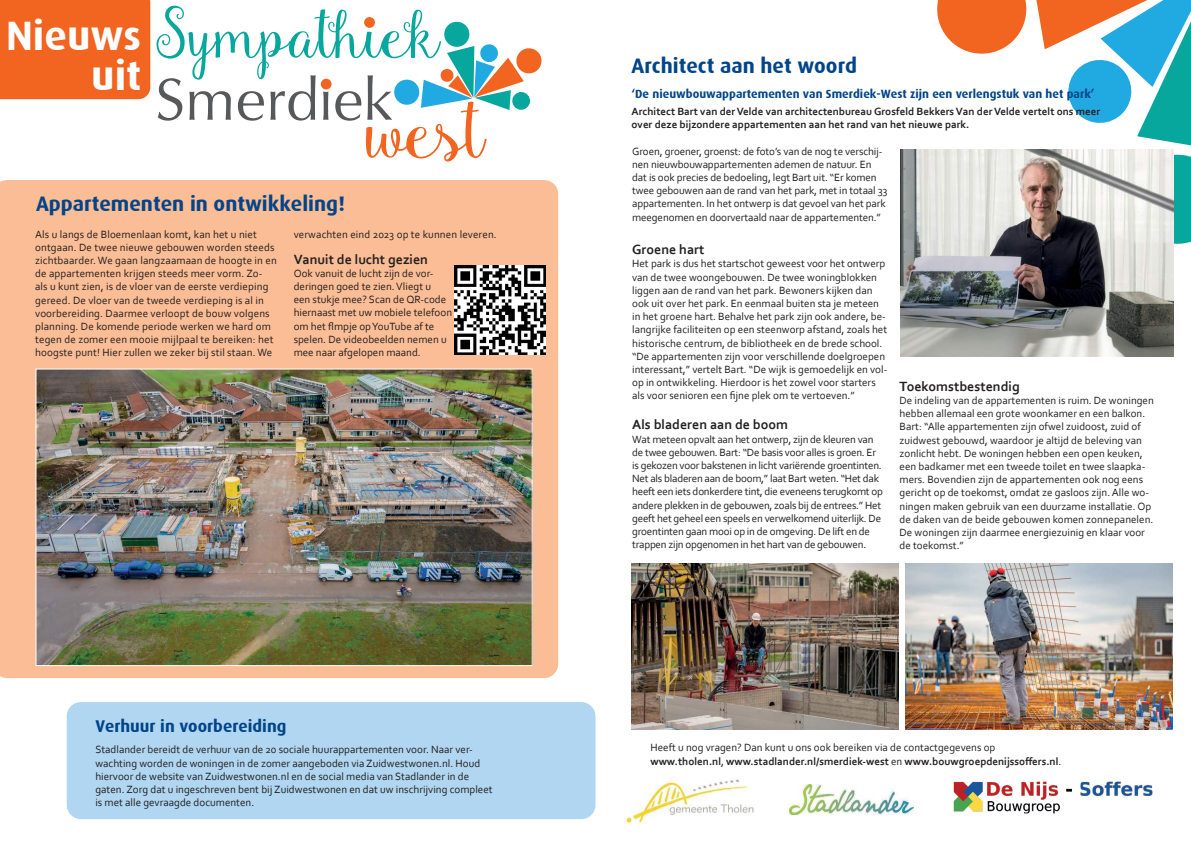
<style>
.page{position:relative;width:1191px;height:842px;background:#fff}
.page>*{position:absolute;margin:0;border:0;box-sizing:border-box;transform-origin:0 0}
.t1{font:700 41.1px/39.4px "Dax";color:#fff;text-align:right}
.t2{font:700 21px "Dax";color:#004489}
.t3{font:700 17px "Dax";color:#004489}
.t4{font:700 14px "Corbel";color:#221f1f}
.t5{font:700 12px "Dax";color:#004489}
.t6{font:11px/13.2px "Corbel";color:#221f1f}
.t7{font:11px/13.2px "Corbel";letter-spacing:-.02em;color:#221f1f}
.t8{font:700 11px/13.2px "Corbel";color:#221f1f}
.s1{font-weight:400}
</style>
<div class="page">
<svg style="left:933px;top:0;width:258px;height:247px"></svg>
<div style="left:67px;top:702px;width:528px;height:117px;background:#b1d6f1;border-radius:14px"></div>
<div style="left:0;top:180px;width:558px;height:498px;background:#fbbd96"></div>
<div style="left:0;top:0;width:150px;height:99px;background:#f16521"></div>
<svg style="left:156px;top:6px;width:386px;height:156px"></svg>
<div style="left:321px;top:79px;width:10px;height:10px;background:#f16521;border-radius:50%"></div>
<div style="left:364px;top:17px;width:11px;height:11px;background:#f16521;border-radius:50%"></div>
<img style="left:789px;top:784px;width:124px;height:30px">
<img style="left:624px;top:777px;width:130px;height:47px">
<img style="left:953px;top:781px;width:199px;height:32px">
<img style="left:454px;top:265px;width:91px;height:90px">
<img style="left:900px;top:150px;width:273px;height:206px">
<img style="left:38px;top:371px;width:493px;height:293px">
<div style="left:36px;top:369px;width:497px;height:297px;border:1px solid #fff"></div>
<img style="left:631px;top:563px;width:267px;height:166px">
<img style="left:905px;top:563px;width:268px;height:166px">
<h1 class="t1" style="left:6px;top:19px;width:137px">Nieuws uit</h1>
<h2 class="t2" style="left:36px;top:194px;width:311px">Appartementen in ontwikkeling!</h2>
<p class="t6" style="left:35px;top:228px;width:243px">Als u langs de Bloemenlaan komt, kan het u niet ontgaan. De twee nieuwe gebouwen worden steeds zichtbaarder. We gaan langzaamaan de hoogte in en de appartementen krijgen steeds meer vorm. Zo&shy;als u kunt zien, is de vloer van de eerste verdieping gereed. De vloer van de tweede verdieping is al in voorbereiding. Daarmee verloopt de bouw volgens planning. De komende periode werken we hard om tegen de zomer een mooie mijlpaal te bereiken: het hoogste punt! Hier zullen we zeker bij stil staan. We</p>
<p class="t6" style="left:294px;top:228px;width:205px">verwachten eind 2023 op te kunnen leveren.</p>
<p class="t4" style="left:294px;top:253px;width:136px">Vanuit de lucht gezien</p>
<p class="t6" style="left:294px;top:267px;width:160px">Ook vanuit de lucht zijn de vor&shy;deringen goed te zien. Vliegt u<br>een stukje mee? Scan de QR-code hiernaast met uw mobiele telefoon om het flmpje op YouTube af te spelen. De videobeelden nemen u mee naar afgelopen maand.</p>
<h3 class="t3" style="left:95px;top:719px;width:193px">Verhuur in voorbereiding</h3>
<p class="t6" style="left:95px;top:744px;width:399px">Stadlander bereidt de verhuur van de 20 sociale huurappartementen voor. Naar ver&shy;wachting worden de woningen in de zomer aangeboden via Zuidwestwonen.nl. Houd hiervoor de website van Zuidwestwonen.nl en de social media van Stadlander in de gaten. Zorg dat u ingeschreven bent bij Zuidwestwonen en dat uw inschrijving compleet is met alle gevraagde documenten.</p>
<h2 class="t2" style="left:631px;top:57px;width:227px">Architect aan het woord</h2>
<p class="t5" style="left:631px;top:88px;width:464px">ëDe nieuwbouwappartementen van Smerdiek-West zijn een verlengstuk van het parkí</p>
<p class="t8" style="left:631px;top:106px;width:470px">Architect Bart van der Velde van architectenbureau Grosfeld Bekkers Van der Velde vertelt ons meer over deze bijzondere appartementen aan het rand van het nieuwe park.</p>
<p class="t6" style="left:632px;top:145px;width:257px">Groen, groener, groenst: de fotoís van de nog te verschij&shy;nen nieuwbouwappartementen ademen de natuur. En dat is ook precies de bedoeling, legt Bart uit. ìEr komen twee gebouwen aan de rand van het park, met in totaal 33 appartementen. In het ontwerp is dat gevoel van het park meegenomen en doorvertaald naar de appartementen.î</p>
<p class="t4" style="left:632px;top:244px;width:74px">Groene hart</p>
<p class="t6" style="left:632px;top:258px;width:257px">Het park is dus het startschot geweest voor het ontwerp van de twee woongebouwen. De twee woningblokken liggen aan de rand van het park. Bewoners kijken dan ook uit over het park. En eenmaal buiten sta je meteen in het groene hart. Behalve het park zijn ook andere, be&shy;langrijke faciliteiten op een steenworp afstand, zoals het historische centrum, de bibliotheek en de brede school. ìDe appartementen zijn voor verschillende doelgroepen interessant,î vertelt Bart. ìDe wijk is gemoedelijk en vol&shy;op in ontwikkeling. Hierdoor is het zowel voor starters als voor senioren een fijne plek om te vertoeven.”</p>
<p class="t4" style="left:632px;top:419px;width:158px">Als bladeren aan de boom</p>
<p class="t7" style="left:632px;top:433px;width:252px">Wat meteen opvalt aan het ontwerp, zijn de kleuren van de twee gebouwen. Bart: ìDe basis voor alles is groen. Er is gekozen voor bakstenen in licht variÎrende groentinten.<br>Net als bladeren aan de boom,î laat Bart weten. ìHet dak heeft een iets donkerdere tint, die eveneens terugkomt op andere plekken in de gebouwen, zoals bij de entrees.î Het geeft het geheel een speels en verwelkomend uiterlijk. De groentinten gaan mooi op in de omgeving. De lift en de trappen zijn opgenomen in het hart van de gebouwen.</p>
<p class="t4" style="left:899px;top:381px;width:122px">Toekomstbestendig</p>
<p class="t6" style="left:899px;top:395px;width:256px">De indeling van de appartementen is ruim. De woningen hebben allemaal een grote woonkamer en een balkon.<br>Bart: ìAlle appartementen zijn ofwel zuidoost, zuid of zuidwest gebouwd, waardoor je altijd de beleving van zonlicht hebt. De woningen hebben een open keuken, een badkamer met een tweede toilet en twee slaapka&shy;mers. Bovendien zijn de appartementen ook nog eens gericht op de toekomst, omdat ze gasloos zijn. Alle wo&shy;ningen maken gebruik van een duurzame installatie. Op de daken van de beide gebouwen komen zonnepanelen.<br>De woningen zijn daarmee energiezuinig en klaar voor de toekomst.î</p>
<p class="t8" style="left:650px;top:742px;width:412px"><span class="s1">Heeft u nog vragen? Dan kunt u ons ook bereiken via de contactgegevens op </span>www.tholen.nl<span class="s1">,</span> www.stadlander.nl/smerdiek-west <span class="s1">en</span> www.bouwgroepdenijssoffers.nl<span class="s1">.</span></p>
</div>
